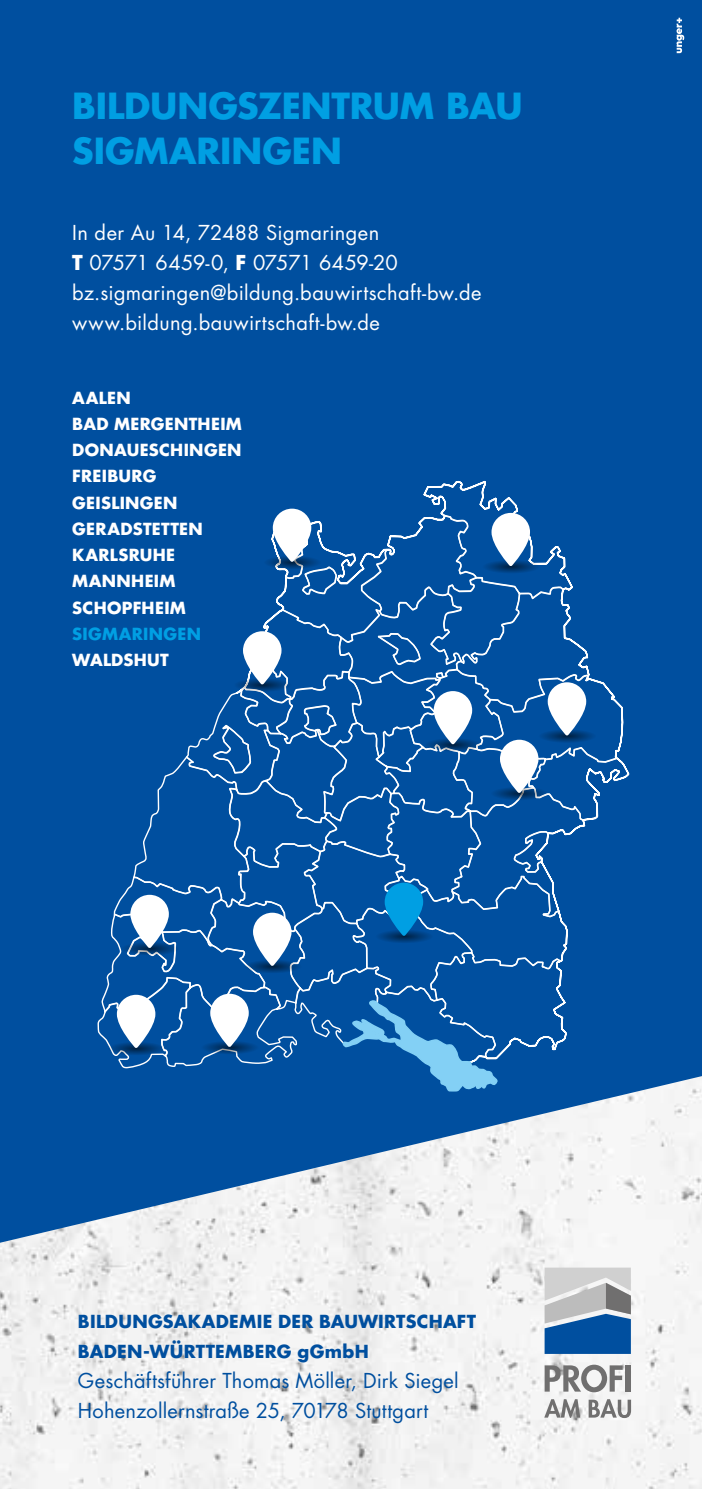
<style>
.page{position:relative;width:702px;height:1489px;background:#fff}
.page>*{position:absolute;margin:0;border:0;box-sizing:border-box;transform-origin:0 0}
.t1{font:700 35px/45px "Futura LT Pro";letter-spacing:-.005em;color:#009fe3}
.t2{font:20px/30px "Futura LT Pro";letter-spacing:.015em;color:#fff}
.t3{font:20px/30px "Futura LT Pro";letter-spacing:.01em;color:#004f9f}
.t4{font:700 17.5px/30px "Futura LT Pro";letter-spacing:.015em;color:#004f9f}
.t5{font:700 16.25px/26.2px "Futura LT Pro";letter-spacing:.02em;color:#fff}
.t6{font:700 16.25px "Futura LT Pro";letter-spacing:.02em;color:#009fe3}
.s1{font-weight:700}
</style>
<div class="page">
<div style="left:0;top:0;width:702px;height:1488px;background:#004f9f"></div>
<img style="left:0;top:1076px;width:702px;height:412px">
<svg style="left:544px;top:1364px;width:78px;height:28px;background:#afafaf"></svg>
<div style="left:625px;top:1365px;width:6px;height:26px;background:#706f6f"></div>
<svg style="left:544px;top:1398px;width:36px;height:19px"></svg>
<svg style="left:588px;top:1398px;width:43px;height:19px"></svg>
<svg style="left:544px;top:1267px;width:87px;height:86px"></svg>
<svg style="left:676px;top:18px;width:8px;height:35px"></svg>
<svg style="left:97px;top:480px;width:533px;height:607px"></svg>
<svg style="left:341px;top:999px;width:157px;height:93px"></svg>
<svg style="left:260px;top:508px;width:64px;height:61px"></svg>
<svg style="left:479px;top:513px;width:63px;height:61px"></svg>
<svg style="left:230px;top:631px;width:64px;height:61px"></svg>
<svg style="left:421px;top:682px;width:178px;height:118px"></svg>
<svg style="left:372px;top:882px;width:64px;height:61px"></svg>
<svg style="left:240px;top:912px;width:64px;height:61px"></svg>
<svg style="left:197px;top:993px;width:64px;height:61px"></svg>
<svg style="left:104px;top:994px;width:64px;height:61px"></svg>
<svg style="left:118px;top:894px;width:63px;height:61px"></svg>
<h1 class="t1" style="left:72px;top:82px;width:452px">BILDUNGSZENTRUM BAU<br>SIGMARINGEN</h1>
<p class="t2" style="left:72px;top:217px;width:410px">In der Au 14, 72488 Sigmaringen<br><span class="s1">T</span> 07571 6459-0, <span class="s1">F</span> 07571 6459-20 bz.sigmaringen@bildung.bauwirtschaft-bw.de www.bildung.bauwirtschaft-bw.de</p>
<p class="t5" style="left:72px;top:384px;width:171px">AALEN<br>BAD MERGENTHEIM<br>DONAUESCHINGEN<br>FREIBURG<br>GEISLINGEN<br>GERADSTETTEN<br>KARLSRUHE<br>MANNHEIM<br>SCHOPFHEIM</p>
<p class="t6" style="left:72px;top:621px;width:130px">SIGMARINGEN</p>
<p class="t5" style="left:72px;top:646px;width:98px">WALDSHUT</p>
<p class="t4" style="left:78px;top:1305px;width:399px">BILDUNGSAKADEMIE DER BAUWIRTSCHAFT<br>BADEN-WÜRTTEMBERG gGmbH</p>
<p class="t3" style="left:78px;top:1365px;width:382px">Geschäftsführer Thomas Möller, Dirk Siegel<br>Hohenzollernstraße 25, 70178 Stuttgart</p>
</div>
